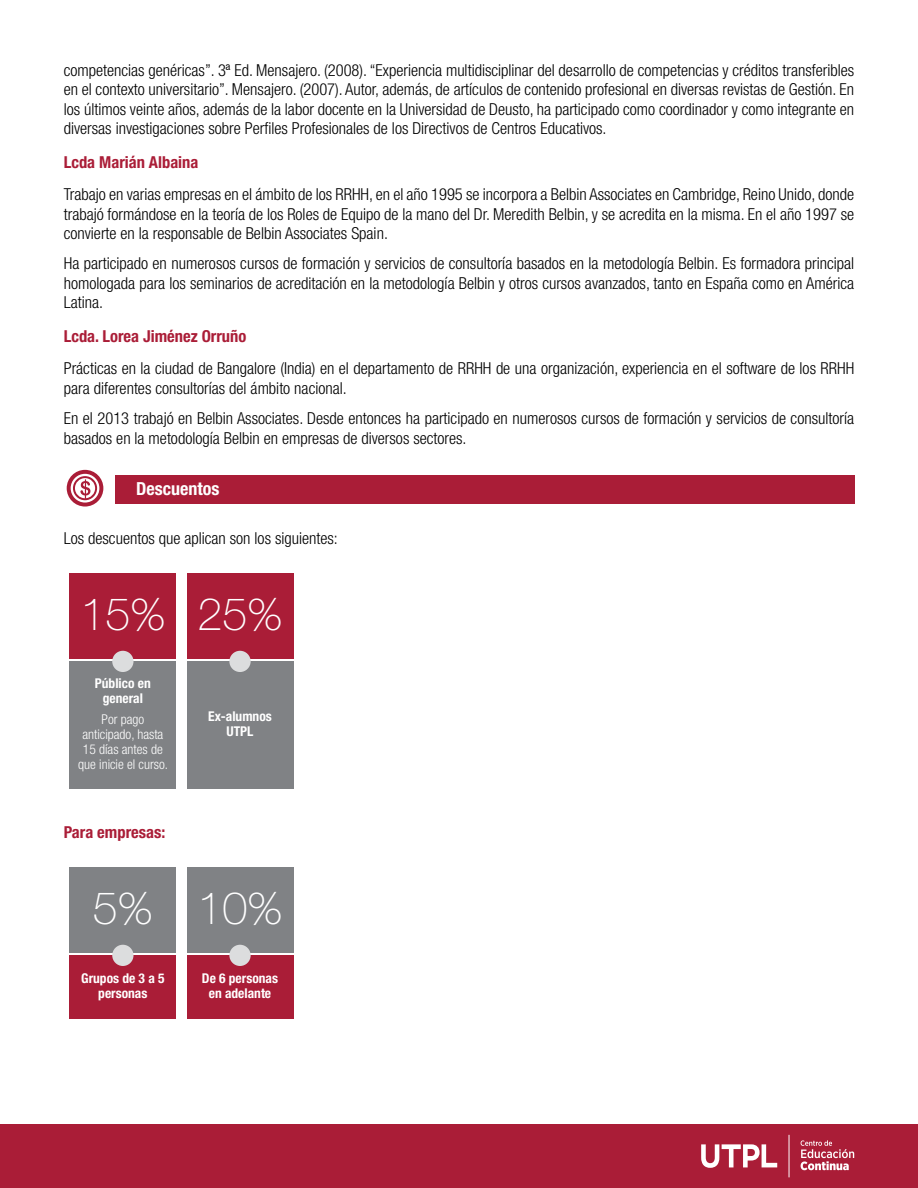
<style>
.page{position:relative;width:918px;height:1188px;background:#fff}
.page>*{position:absolute;margin:0;border:0;box-sizing:border-box;transform-origin:0 0}
.t1{font:100 45px "Helvetica Neue LT Std";color:#fff}
.t2{font:700 condensed 18px "Helvetica Neue LT Std";color:#fff}
.t3{font:300 condensed 16.5px/19.5px "Helvetica Neue LT Std";color:#000;text-align:justify}
.t4{font:700 condensed 16.5px "Helvetica Neue LT Std";color:#aa1d37}
.t5{font:700 condensed 13.5px/15px "Helvetica Neue LT Std";color:#fff;text-align:center}
.t6{font:300 condensed 13.5px/15px "Helvetica Neue LT Std";color:#fff;text-align:center}
</style>
<div class="page">
<div style="left:0;top:1124px;width:918px;height:64px;background:#aa1d37"></div>
<svg style="left:801px;top:1140px;width:53px;height:30px"></svg>
<svg style="left:701px;top:1144px;width:76px;height:24px"></svg>
<hr style="left:789px;top:1135px;width:1px;height:42px;background:#fff">
<svg style="left:67px;top:470px;width:36px;height:37px"></svg>
<div style="left:115px;top:475px;width:739px;height:29px;background:#aa1d37"></div>
<div style="left:70px;top:573px;width:106px;height:85px;background:#aa1d37"></div>
<div style="left:70px;top:661px;width:106px;height:128px;background:#808285"></div>
<div style="left:112px;top:651px;width:22px;height:21px;background:#dcddde;border-radius:50%"></div>
<div style="left:187px;top:573px;width:106px;height:85px;background:#aa1d37"></div>
<div style="left:187px;top:661px;width:106px;height:128px;background:#808285"></div>
<div style="left:229px;top:651px;width:22px;height:21px;background:#dcddde;border-radius:50%"></div>
<div style="left:70px;top:867px;width:106px;height:85px;background:#808285"></div>
<div style="left:70px;top:955px;width:106px;height:64px;background:#aa1d37"></div>
<div style="left:112px;top:945px;width:22px;height:21px;background:#dcddde;border-radius:50%"></div>
<div style="left:187px;top:867px;width:106px;height:85px;background:#808285"></div>
<div style="left:187px;top:955px;width:106px;height:64px;background:#aa1d37"></div>
<div style="left:229px;top:945px;width:22px;height:21px;background:#dcddde;border-radius:50%"></div>
<p class="t3" style="left:64px;top:60px;width:792px">competencias genéricas”. 3ª Ed. Mensajero. (2008). “Experiencia multidisciplinar del desarrollo de competencias y créditos transferibles en el contexto universitario”. Mensajero. (2007). Autor, además, de artículos de contenido profesional en diversas revistas de Gestión. En los últimos veinte años, además de la labor docente en la Universidad de Deusto, ha participado como coordinador y como integrante en diversas investigaciones sobre Perfiles Profesionales de los Directivos de Centros Educativos.</p>
<p class="t4" style="left:64px;top:152px;width:136px">Lcda Marián Albaina</p>
<p class="t3" style="left:64px;top:184px;width:792px">Trabajo en varias empresas en el ámbito de los RRHH, en el año 1995 se incorpora a Belbin Associates en Cambridge, Reino Unido, donde trabajó formándose en la teoría de los Roles de Equipo de la mano del Dr. Meredith Belbin, y se acredita en la misma. En el año 1997 se convierte en la responsable de Belbin Associates Spain.</p>
<p class="t3" style="left:64px;top:254px;width:792px">Ha participado en numerosos cursos de formación y servicios de consultoría basados en la metodología Belbin. Es formadora principal homologada para los seminarios de acreditación en la metodología Belbin y otros cursos avanzados, tanto en España como en América Latina.</p>
<p class="t4" style="left:64px;top:326px;width:184px">Lcda. Lorea Jiménez Orruño</p>
<p class="t3" style="left:64px;top:359px;width:792px">Prácticas en la ciudad de Bangalore (India) en el departamento de RRHH de una organización, experiencia en el software de los RRHH para diferentes consultorías del ámbito nacional.</p>
<p class="t3" style="left:64px;top:408px;width:792px">En el 2013 trabajó en Belbin Associates. Desde entonces ha participado en numerosos cursos de formación y servicios de consultoría basados en la metodología Belbin en empresas de diversos sectores.</p>
<p class="t2" style="left:136px;top:477px;width:85px">Descuentos</p>
<p class="t3" style="left:64px;top:528px;width:276px">Los descuentos que aplican son los siguientes:</p>
<h1 class="t1" style="left:80px;top:589px;width:87px">15%</h1>
<p class="t5" style="left:95px;top:676px;width:57px">Público en general</p>
<p class="t6" style="left:78px;top:712px;width:91px">Por pago anticipado, hasta<br>15 días antes de que inicie el curso.</p>
<p class="t4" style="left:64px;top:822px;width:103px">Para empresas:</p>
<h1 class="t1" style="left:93px;top:883px;width:62px">5%</h1>
<p class="t5" style="left:81px;top:971px;width:85px">Grupos de 3 a 5 personas</p>
<h1 class="t1" style="left:197px;top:589px;width:87px">25%</h1>
<p class="t5" style="left:208px;top:709px;width:65px">Ex-alumnos<br>UTPL</p>
<h1 class="t1" style="left:197px;top:883px;width:87px">10%</h1>
<p class="t5" style="left:202px;top:971px;width:78px">De 6 personas en adelante</p>
</div>
